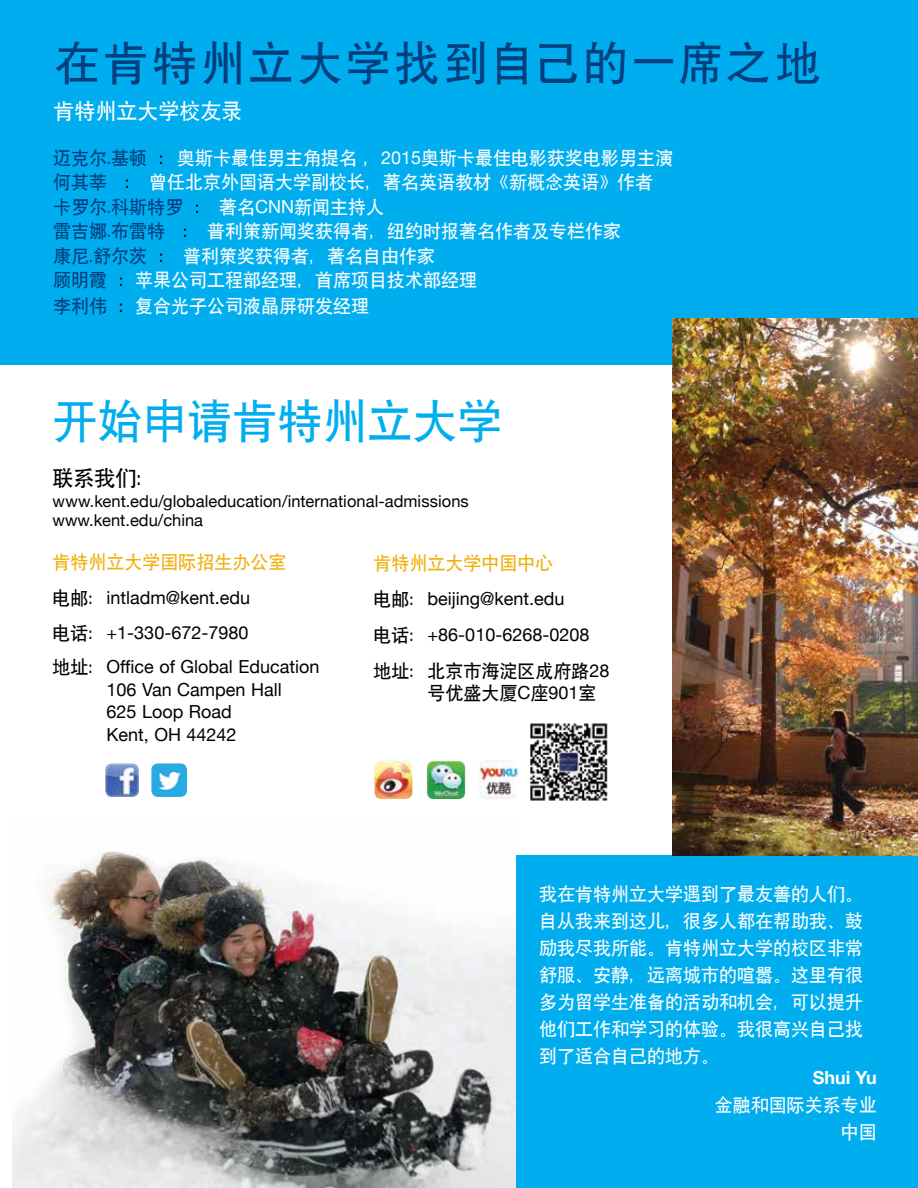
<style>
.page{position:relative;width:918px;height:1188px;background:#fff}
.page>*{position:absolute;margin:0;border:0;box-sizing:border-box;transform-origin:0 0}
.t1{font:45px "SIL Hei Med Jian";letter-spacing:.07em;color:#003e7e}
.t2{font:45px "SIL Hei Med Jian";color:#00aeef}
.t3{font:21px "SIL Hei Med Jian";color:#fff}
.t4{font:21px "SIL Hei Med Jian";color:#000}
.t5{font:18px/27px "SIL Hei Med Jian";color:#fff}
.t6{font:18px/34.5px "Helvetica Neue";color:#000}
.t7{font:18px/22.5px "SIL Hei Med Jian";color:#000}
.t8{font:18px "SIL Hei Med Jian";color:#eeb111}
.t9{font:700 18px "Helvetica Neue";color:#fff}
.t10{font:16.5px/18.9px "Helvetica Neue";color:#000}
.s1{color:#003e7e}
.s2{color:#000}
.s3{font-family:"Helvetica Neue"}
.s4{font-family:"SIL Hei Med Jian"}
</style>
<div class="page">
<div style="left:0;top:0;width:918px;height:364px;background:#00aeef"></div>
<div style="left:327px;top:856px;width:591px;height:332px;background:#00aeef"></div>
<img style="left:672px;top:318px;width:246px;height:538px">
<img style="left:105px;top:763px;width:34px;height:34px">
<img style="left:151px;top:763px;width:36px;height:34px">
<img style="left:530px;top:723px;width:78px;height:78px">
<img style="left:427px;top:761px;width:38px;height:38px">
<img style="left:375px;top:761px;width:37px;height:38px">
<img style="left:480px;top:761px;width:37px;height:38px">
<img style="left:13px;top:851px;width:502px;height:337px">
<h1 class="t1" style="left:54px;top:33px;width:768px">在肯特州立大学找到自己的一席之地</h1>
<p class="t3" style="left:54px;top:97px;width:190px">肯特州立大学校友录</p>
<p class="t5" style="left:53px;top:144px;width:621px;line-height:24.8px"><span class="s1">迈克尔.基顿</span> <span class="s2">：</span>奥斯卡最佳男主角提名 ，<span class="s3">2015</span>奥斯卡最佳电影获奖电影男主演<span class="s1">何其莘</span><span class="s2">　：</span> 曾任北京外国语大学副校长，著名英语教材《新概念英语》作者　<span class="s1">卡罗尔.科斯特罗</span> <span class="s2">：</span> 著名<span class="s3">CNN</span>新闻主持人<br><span class="s1">雷吉娜.布雷特</span> <span class="s2">：</span> 普利策新闻奖获得者，纽约时报著名作者及专栏作家<br><span class="s1">康尼.舒尔茨</span> <span class="s2">：</span> 普利策奖获得者，著名自由作家<br><span class="s1">顾明霞</span> <span class="s2">:</span> 苹果公司工程部经理，首席项目技术部经理<br><span class="s1">李利伟</span> <span class="s2">:</span> 复合光子公司液晶屏研发经理</p>
<h1 class="t2" style="left:53px;top:391px;width:452px">开始申请肯特州立大学</h1>
<p class="t4" style="left:53px;top:464px;width:106px">联系我们：</p>
<p class="t10" style="left:53px;top:493px;width:418px">www.kent.edu/globaleducation/international-admissions www.kent.edu/china</p>
<p class="t8" style="left:53px;top:550px;width:235px">肯特州立大学国际招生办公室</p>
<p class="t6" style="left:53px;top:582px;width:268px"><span class="s4">电邮：</span>intladm@kent.edu<br><span class="s4">电话：</span>+1-330-672-7980<br><span class="s4">地址：</span>Office of Global Education</p>
<p class="t6" style="left:107px;top:679px;width:177px;line-height:22.5px">106 Van Campen Hall<br>625 Loop Road<br>Kent, OH 44242</p>
<p class="t8" style="left:374px;top:551px;width:181px">肯特州立大学中国中心</p>
<p class="t6" style="left:374px;top:581px;width:217px;line-height:36px"><span class="s4">电邮：</span>beijing@kent.edu<br><span class="s4">电话：</span>+86-010-6268-0208</p>
<p class="t7" style="left:428px;top:658px;width:184px;text-indent:-54px">地址：北京市海淀区成府路<span class="s3">28</span>号优盛大厦<span class="s3">C</span>座<span class="s3">901</span>室</p>
<p class="t5" style="left:539px;top:879px;width:325px;text-align:justify">我在肯特州立大学遇到了最友善的人们。自从我来到这儿，很多人都在帮助我、鼓励我尽我所能。肯特州立大学的校区非常舒服、安静，远离城市的喧嚣。这里有很多为留学生准备的活动和机会，可以提升他们工作和学习的体验。我很高兴自己找到了适合自己的地方。</p>
<p class="t9" style="left:813px;top:1064px;width:66px">Shui Yu</p>
<p class="t5" style="left:715px;top:1090px;width:163px;text-align:right">金融和国际关系专业中国</p>
</div>
